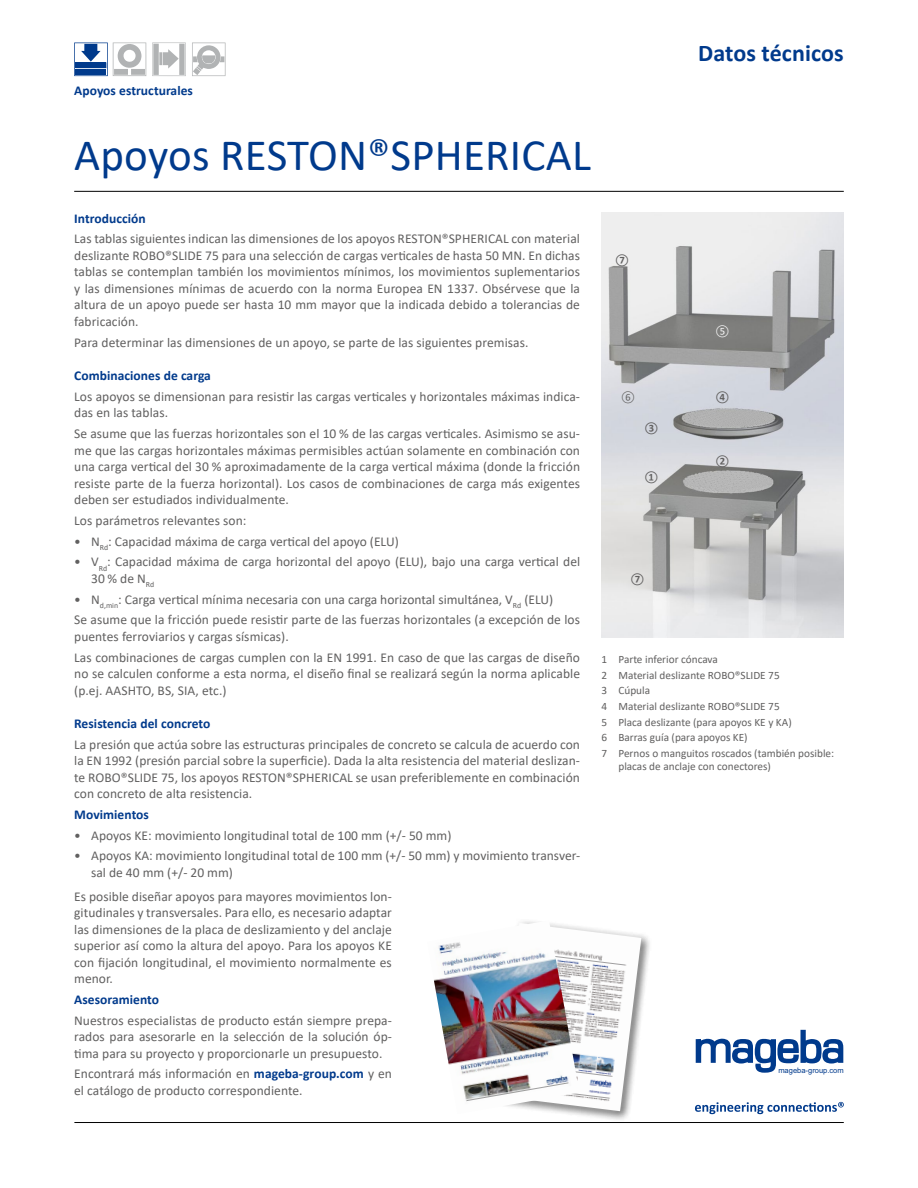
<style>
.page{position:relative;width:918px;height:1188px;background:#fff}
.page>*{position:absolute;margin:0;border:0;box-sizing:border-box;transform-origin:0 0}
.t1{font:45px "Calibri";letter-spacing:.005em;color:#003a8c}
.t2{font:700 24px "Calibri";letter-spacing:.005em;color:#003a8c}
.t3{font:13.5px/16.5px "Calibri";letter-spacing:.005em;color:#616060}
.t4{font:700 13.5px "Calibri";letter-spacing:.005em;color:#003a8c}
.t5{font:11.25px/15.6px "Calibri";color:#616060}
.t6{font:700 10.5px "Calibri";color:#616060}
.t7{font:10.5px "Calibri";color:#fff}
.t8{font:10.5px "Calibri";color:#616060}
.t9{font:7.65px "Arial";color:#003a8c}
.s1{font-weight:700;color:#003a8c}
</style>
<div class="page">
<hr style="left:74px;top:1122px;width:770px;height:1px;background:#000">
<hr style="left:74px;top:191px;width:770px;height:1px;background:#000">
<svg style="left:192px;top:43px;width:34px;height:33px"></svg>
<svg style="left:193px;top:68px;width:7px;height:7px"></svg>
<svg style="left:152px;top:43px;width:34px;height:33px"></svg>
<svg style="left:74px;top:43px;width:72px;height:33px"></svg>
<img style="left:601px;top:213px;width:243px;height:425px">
<svg style="left:695px;top:1102px;width:149px;height:12px"></svg>
<svg style="left:696px;top:1030px;width:147px;height:43px"></svg>
<svg style="left:570px;top:934px;width:80px;height:186px"></svg>
<img style="left:579px;top:927px;width:62px;height:184px">
<img style="left:434px;top:921px;width:145px;height:193px">
<p class="t4" style="left:74px;top:81px;width:120px">Apoyos estructurales</p>
<h2 class="t2" style="left:698px;top:36px;width:147px">Datos técnicos</h2>
<h1 class="t1" style="left:74px;top:124px;width:518px">Apoyos RESTON®SPHERICAL</h1>
<p class="t4" style="left:74px;top:209px;width:73px">Introducción</p>
<p class="t3" style="left:74px;top:230px;width:507px;text-align:justify">Las tablas siguientes indican las dimensiones de los apoyos RESTON®SPHERICAL con material deslizante ROBO®SLIDE 75 para una selección de cargas verticales de hasta 50 MN. En dichas tablas se contemplan también los movimientos mínimos, los movimientos suplementarios y las dimensiones mínimas de acuerdo con la norma Europea EN 1337. Obsérvese que la altura de un apoyo puede ser hasta 10 mm mayor que la indicada debido a tolerancias de fabricación.</p>
<p class="t3" style="left:74px;top:334px;width:456px">Para determinar las dimensiones de un apoyo, se parte de las siguientes premisas.</p>
<p class="t4" style="left:74px;top:366px;width:138px">Combinaciones de carga</p>
<p class="t3" style="left:74px;top:388px;width:507px">Los apoyos se dimensionan para resistir las cargas verticales y horizontales máximas indica&shy;das en las tablas.</p>
<p class="t3" style="left:74px;top:425px;width:507px;text-align:justify">Se asume que las fuerzas horizontales son el 10 % de las cargas verticales. Asimismo se asu&shy;me que las cargas horizontales máximas permisibles actúan solamente en combinación con una carga vertical del 30 % aproximadamente de la carga vertical máxima (donde la fricción resiste parte de la fuerza horizontal). Los casos de combinaciones de carga más exigentes deben ser estudiados individualmente.</p>
<p class="t3" style="left:74px;top:512px;width:174px">Los parámetros relevantes son:</p>
<p class="t3" style="left:74px;top:533px;width:326px">• N<sub>Rd</sub>: Capacidad máxima de carga vertical del apoyo (ELU)</p>
<p class="t3" style="left:91px;top:553px;width:490px;text-indent:-17px">• V<sub>Rd</sub>: Capacidad máxima de carga horizontal del apoyo (ELU), bajo una carga vertical del<br>30 % de N<sub>Rd</sub></p>
<p class="t3" style="left:74px;top:589px;width:507px;line-height:20.7px">• N<sub>d,min</sub>: Carga vertical mínima necesaria con una carga horizontal simultánea, V<sub>Rd</sub> (ELU)<br>Se asume que la fricción puede resistir parte de las fuerzas horizontales (a excepción de los</p>
<p class="t3" style="left:74px;top:626px;width:507px;line-height:20.7px">puentes ferroviarios y cargas sísmicas).<br>Las combinaciones de cargas cumplen con la EN 1991. En caso de que las cargas de diseño</p>
<p class="t3" style="left:74px;top:665px;width:507px">no se calculen conforme a esta norma, el diseño final se realizará según la norma aplicable (p.ej. AASHTO, BS, SIA, etc.)</p>
<p class="t4" style="left:74px;top:714px;width:138px">Resistencia del concreto</p>
<p class="t3" style="left:74px;top:736px;width:507px;text-align:justify">La presión que actúa sobre las estructuras principales de concreto se calcula de acuerdo con la EN 1992 (presión parcial sobre la superficie). Dada la alta resistencia del material deslizan&shy;te ROBO®SLIDE 75, los apoyos RESTON®SPHERICAL se usan preferiblemente en combinación con concreto de alta resistencia.</p>
<p class="t4" style="left:74px;top:805px;width:76px">Movimientos</p>
<p class="t3" style="left:74px;top:827px;width:379px">• Apoyos KE: movimiento longitudinal total de 100 mm (+/- 50 mm)</p>
<p class="t3" style="left:91px;top:847px;width:490px;text-indent:-17px">• Apoyos KA: movimiento longitudinal total de 100 mm (+/- 50 mm) y movimiento transver&shy;sal de 40 mm (+/- 20 mm)</p>
<p class="t3" style="left:74px;top:888px;width:319px;text-align:justify">Es posible diseñar apoyos para mayores movimientos lon&shy;gitudinales y transversales. Para ello, es necesario adaptar las dimensiones de la placa de deslizamiento y del anclaje superior así como la altura del apoyo. Para los apoyos KE con fijación longitudinal, el movimiento normalmente es menor.</p>
<p class="t4" style="left:74px;top:990px;width:87px">Asesoramiento</p>
<p class="t3" style="left:74px;top:1012px;width:319px;text-align:justify">Nuestros especialistas de producto están siempre prepa&shy;rados para asesorarle en la selección de la solución óp&shy;tima para su proyecto y proporcionarle un presupuesto.</p>
<p class="t3" style="left:74px;top:1065px;width:319px">Encontrará más información en <span class="s1">mageba-group.com</span> y en el catálogo de producto correspondiente.</p>
<p class="t6" style="left:615px;top:253px;width:15px">⑦</p>
<p class="t8" style="left:621px;top:390px;width:15px">⑥</p>
<p class="t6" style="left:644px;top:421px;width:15px">③</p>
<p class="t6" style="left:644px;top:470px;width:15px">①</p>
<p class="t6" style="left:630px;top:572px;width:15px">⑦</p>
<p class="t7" style="left:716px;top:325px;width:15px">⑤</p>
<p class="t6" style="left:716px;top:390px;width:15px">④</p>
<p class="t6" style="left:716px;top:454px;width:15px">②</p>
<p class="t5" style="left:601px;top:651px;width:234px">1 Parte inferior cóncava<br>2 Material deslizante ROBO®SLIDE 75<br>3 Cúpula<br>4 Material deslizante ROBO®SLIDE 75<br>5 Placa deslizante (para apoyos KE y KA)<br>6 Barras guía (para apoyos KE)<br>7 Pernos o manguitos roscados (también posible:</p>
<p class="t5" style="left:618px;top:759px;width:154px">placas de anclaje con conectores)</p>
<p class="t9" style="left:778px;top:1065px;width:67px">mageba-group.com</p>
</div>
